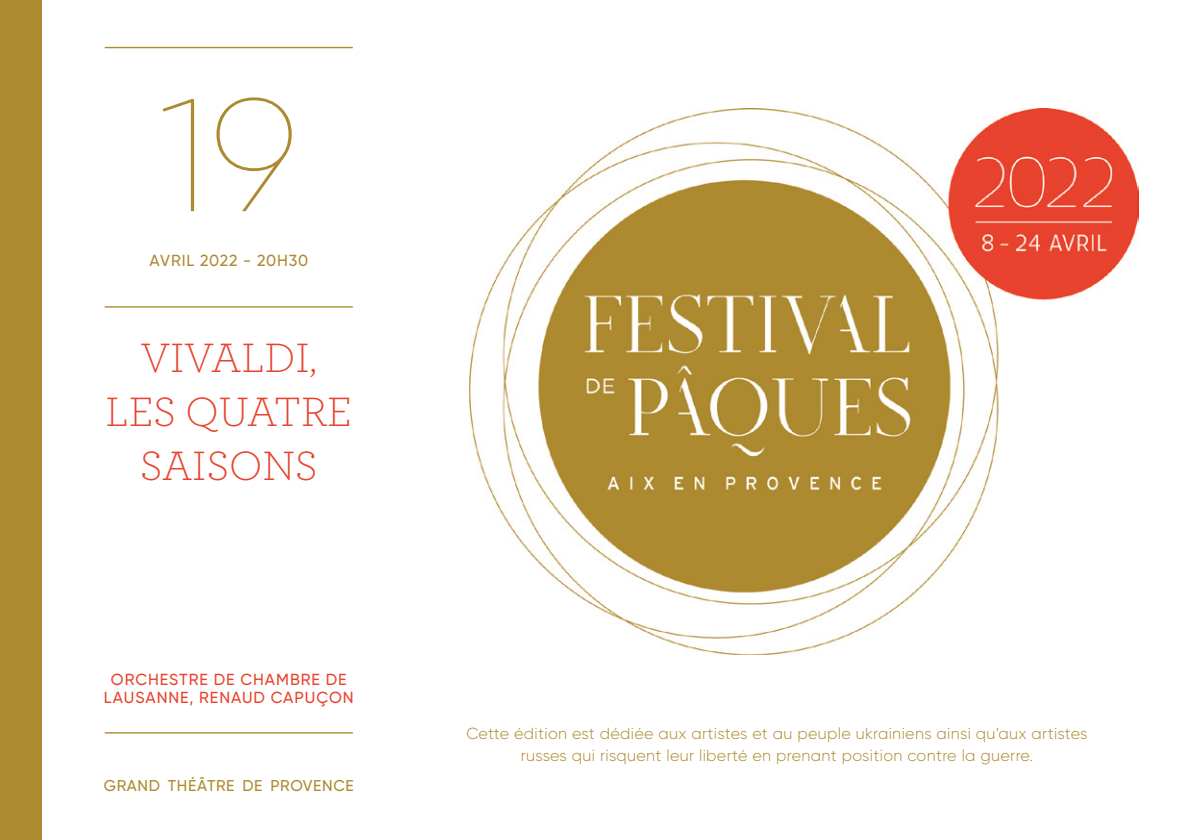
<style>
.page{position:relative;width:1191px;height:840px;background:#fff}
.page>*{position:absolute;margin:0;border:0;box-sizing:border-box;transform-origin:0 0}
.Lettrine_date_couver{font:100 160px "Gilroy";color:#ad8a30}
.Titre_blanc_couvertu{font:300 43px/54px "Archer";color:#e8432e;text-align:center}
.t1{font:300 16px/22px "Gilroy";letter-spacing:.02em;color:#ad8a30;text-align:center}
.Date__lieu__couver{font:500 16px/18px "Gilroy";letter-spacing:.06em;color:#e8432e;text-align:center}
.Date__lieu__couver-2{font:500 16px "Gilroy";letter-spacing:.05em;color:#ad8a30}
.Date__lieu__couver-3{font:500 15.6px "Gilroy";letter-spacing:.04em;color:#ad8a30}
</style>
<div class="page">
<div style="left:0;top:0;width:41px;height:839px;background:#ad8a30"></div>
<hr style="left:105px;top:306px;width:248px;height:1px;background:#ad8a30">
<hr style="left:105px;top:47px;width:248px;height:1px;background:#ad8a30">
<hr style="left:105px;top:731px;width:248px;height:2px;background:#ad8a30">
<img style="left:469px;top:109px;width:669px;height:545px">
<p class="Lettrine_date_couver" style="left:159px;top:57px;width:140px">19</p>
<p class="Date__lieu__couver-2" style="left:149px;top:250px;width:160px">AVRIL 2022 - 20H30</p>
<p class="Titre_blanc_couvertu" style="left:106px;top:328px;width:248px">VIVALDI,<br>LES QUATRE<br>SAISONS</p>
<p class="Date__lieu__couver" style="left:104px;top:670px;width:251px">ORCHESTRE DE CHAMBRE DE<br>LAUSANNE, RENAUD CAPUÇON</p>
<p class="Date__lieu__couver-3" style="left:104px;top:775px;width:251px">GRAND THÉÂTRE DE PROVENCE</p>
<p class="t1" style="left:466px;top:721px;width:622px">Cette édition est dédiée aux artistes et au peuple ukrainiens ainsi qu’aux artistes russes qui risquent leur liberté en prenant position contre la guerre.</p>
</div>
